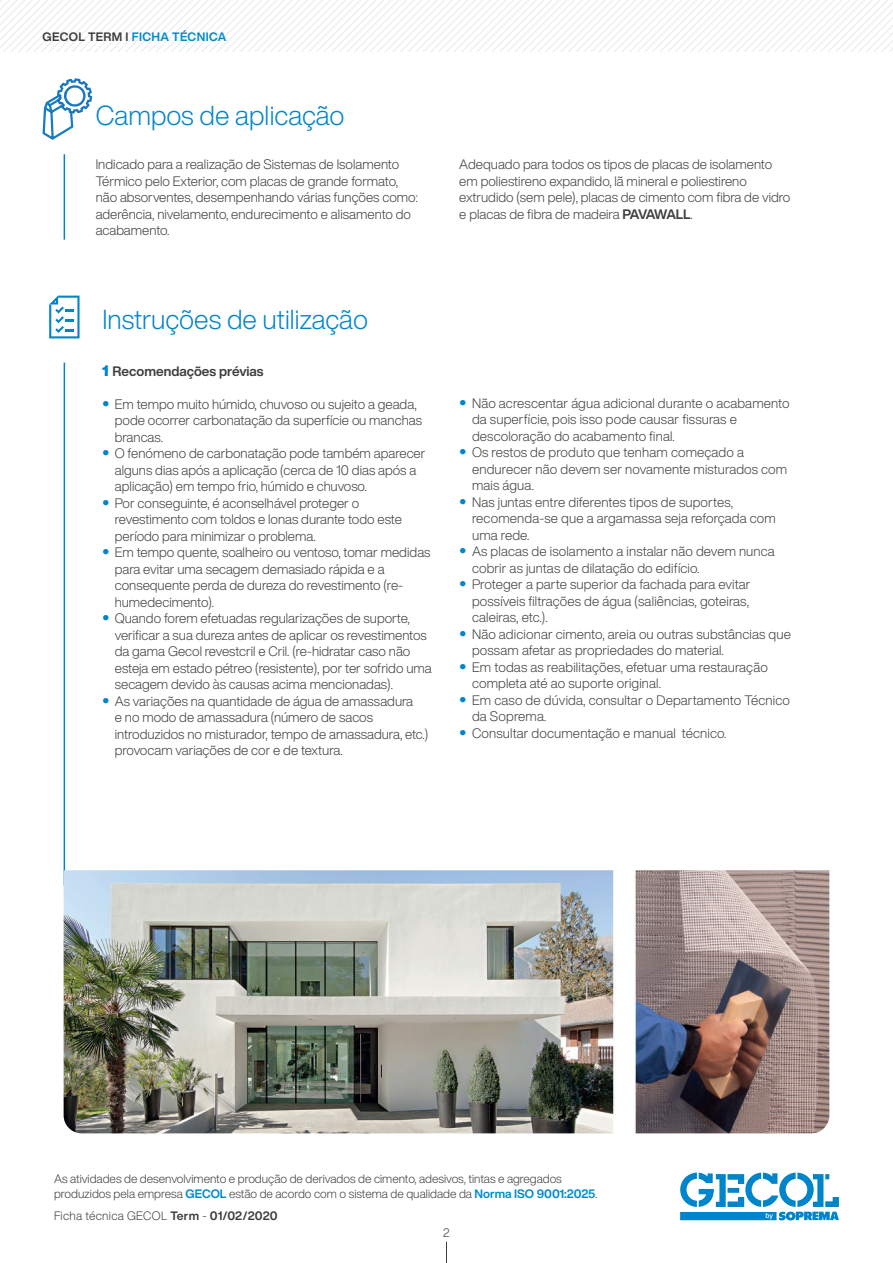
<style>
.page{position:relative;width:893px;height:1263px;background:#fff}
.page>*{position:absolute;margin:0;border:0;box-sizing:border-box;transform-origin:0 0}
.t1{font:300 27px "Helvetica Now Display";color:#0084ca}
.t2{font:300 13.5px/16.5px "Helvetica Now Display";color:#3e3e3f}
.t3{font:700 13.5px "Helvetica Now Display";color:#3e3e3f}
.t4{font:300 12px/15px "Helvetica Now Display";color:#3e3e3f}
.t5{font:300 12px "Helvetica Now Display";letter-spacing:.025em;color:#3e3e3f}
.t6{font:700 12px "Helvetica Now Display";letter-spacing:.03em;color:#008bcf}
.s1{color:#3e3e3f}
.s2{font-weight:700}
.s3{font-weight:900;font-size:15px;color:#0084ca}
.s4{font-family:"Helvetica Neue LT Std";font-weight:900;font-size:15px;color:#0084ca}
.s5{font-weight:700;color:#008bcf}
</style>
<div class="page">
<svg style="left:446px;top:1242px;width:1px;height:21px"></svg>
<svg style="left:680px;top:1172px;width:159px;height:48px"></svg>
<svg style="left:0;top:0;width:893px;height:51px"></svg>
<hr style="left:64px;top:154px;width:1px;height:86px;background:#0084ca">
<svg style="left:42px;top:78px;width:50px;height:62px"></svg>
<hr style="left:64px;top:362px;width:1px;height:524px;background:#0084ca">
<svg style="left:49px;top:296px;width:31px;height:42px"></svg>
<img style="left:64px;top:870px;width:765px;height:263px">
<p class="t6" style="left:43px;top:28px;width:185px"><span class="s1">GECOL TERM I</span> FICHA TÉCNICA</p>
<h1 class="t1" style="left:96px;top:97px;width:250px">Campos de aplicação</h1>
<p class="t2" style="left:96px;top:156px;width:324px">Indicado para a realização de Sistemas de Isolamento Térmico pelo Exterior, com placas de grande formato, não absorventes, desempenhando várias funções como: aderência, nivelamento, endurecimento e alisamento do acabamento.</p>
<p class="t2" style="left:459px;top:156px;width:333px">Adequado para todos os tipos de placas de isolamento em poliestireno expandido, lã mineral e poliestireno extrudido (sem pele), placas de cimento com fibra de vidro e placas de fibra de madeira <span class="s2">PAVAWALL</span>.</p>
<h1 class="t1" style="left:102px;top:301px;width:267px">Instruções de utilização</h1>
<p class="t3" style="left:102px;top:362px;width:163px"><span class="s3">1</span> Recomendações prévias</p>
<p class="t2" style="left:115px;top:395px;width:309px;text-indent:-13px"><span class="s4">•</span> Em tempo muito húmido, chuvoso ou sujeito a geada, pode ocorrer carbonatação da superfície ou manchas brancas.</p>
<p class="t2" style="left:115px;top:445px;width:312px;text-indent:-13px"><span class="s4">•</span> O fenómeno de carbonatação pode também aparecer alguns dias após a aplicação (cerca de 10 dias após a aplicação) em tempo frio, húmido e chuvoso.</p>
<p class="t2" style="left:115px;top:494px;width:289px;text-indent:-13px"><span class="s4">•</span> Por conseguinte, é aconselhável proteger o revestimento com toldos e lonas durante todo este período para minimizar o problema.</p>
<p class="t2" style="left:115px;top:544px;width:317px;text-indent:-13px"><span class="s4">•</span> Em tempo quente, soalheiro ou ventoso, tomar medidas para evitar uma secagem demasiado rápida e a consequente perda de dureza do revestimento (re&shy;humedecimento).</p>
<p class="t2" style="left:115px;top:610px;width:318px;text-indent:-13px"><span class="s4">•</span> Quando forem efetuadas regularizações de suporte, verificar a sua dureza antes de aplicar os revestimentos da gama Gecol revestcril e Cril. (re-hidratar caso não esteja em estado pétreo (resistente), por ter sofrido uma secagem devido às causas acima mencionadas).</p>
<p class="t2" style="left:115px;top:692px;width:315px;text-indent:-13px"><span class="s4">•</span> As variações na quantidade de água de amassadura<br>e no modo de amassadura (número de sacos introduzidos no misturador, tempo de amassadura, etc.) provocam variações de cor e de textura.</p>
<p class="t2" style="left:472px;top:394px;width:319px;text-indent:-13px"><span class="s4">•</span> Não acrescentar água adicional durante o acabamento da superfície, pois isso pode causar fissuras e descoloração do acabamento final.</p>
<p class="t2" style="left:472px;top:444px;width:317px;text-indent:-13px"><span class="s4">•</span> Os restos de produto que tenham começado a endurecer não devem ser novamente misturados com mais água.</p>
<p class="t2" style="left:472px;top:493px;width:305px;text-indent:-13px"><span class="s4">•</span> Nas juntas entre diferentes tipos de suportes, recomenda-se que a argamassa seja reforçada com uma rede.</p>
<p class="t2" style="left:472px;top:543px;width:304px;text-indent:-13px"><span class="s4">•</span> As placas de isolamento a instalar não devem nunca cobrir as juntas de dilatação do edifício.</p>
<p class="t2" style="left:472px;top:576px;width:280px;text-indent:-13px"><span class="s4">•</span> Proteger a parte superior da fachada para evitar possíveis filtrações de água (saliências, goteiras, caleiras, etc.).</p>
<p class="t2" style="left:472px;top:625px;width:320px;text-indent:-13px"><span class="s4">•</span> Não adicionar cimento, areia ou outras substâncias que possam afetar as propriedades do material.</p>
<p class="t2" style="left:472px;top:658px;width:297px;text-indent:-13px"><span class="s4">•</span> Em todas as reabilitações, efetuar uma restauração completa até ao suporte original.</p>
<p class="t2" style="left:472px;top:691px;width:319px;text-indent:-13px"><span class="s4">•</span> Em caso de dúvida, consultar o Departamento Técnico da Soprema.</p>
<p class="t2" style="left:459px;top:724px;width:269px"><span class="s4">•</span> Consultar documentação e manual técnico.</p>
<p class="t4" style="left:54px;top:1171px;width:545px">As atividades de desenvolvimento e produção de derivados de cimento, adesivos, tintas e agregados produzidos pela empresa <span class="s5">GECOL</span> estão de acordo com o sistema de qualidade da <span class="s5">Norma ISO 9001:2025</span>.</p>
<p class="t5" style="left:54px;top:1208px;width:225px">Ficha técnica GECOL <span class="s2">Term</span> - <span class="s2">01/02/2020</span></p>
<p class="t4" style="left:443px;top:1225px;width:8px">2</p>
</div>
